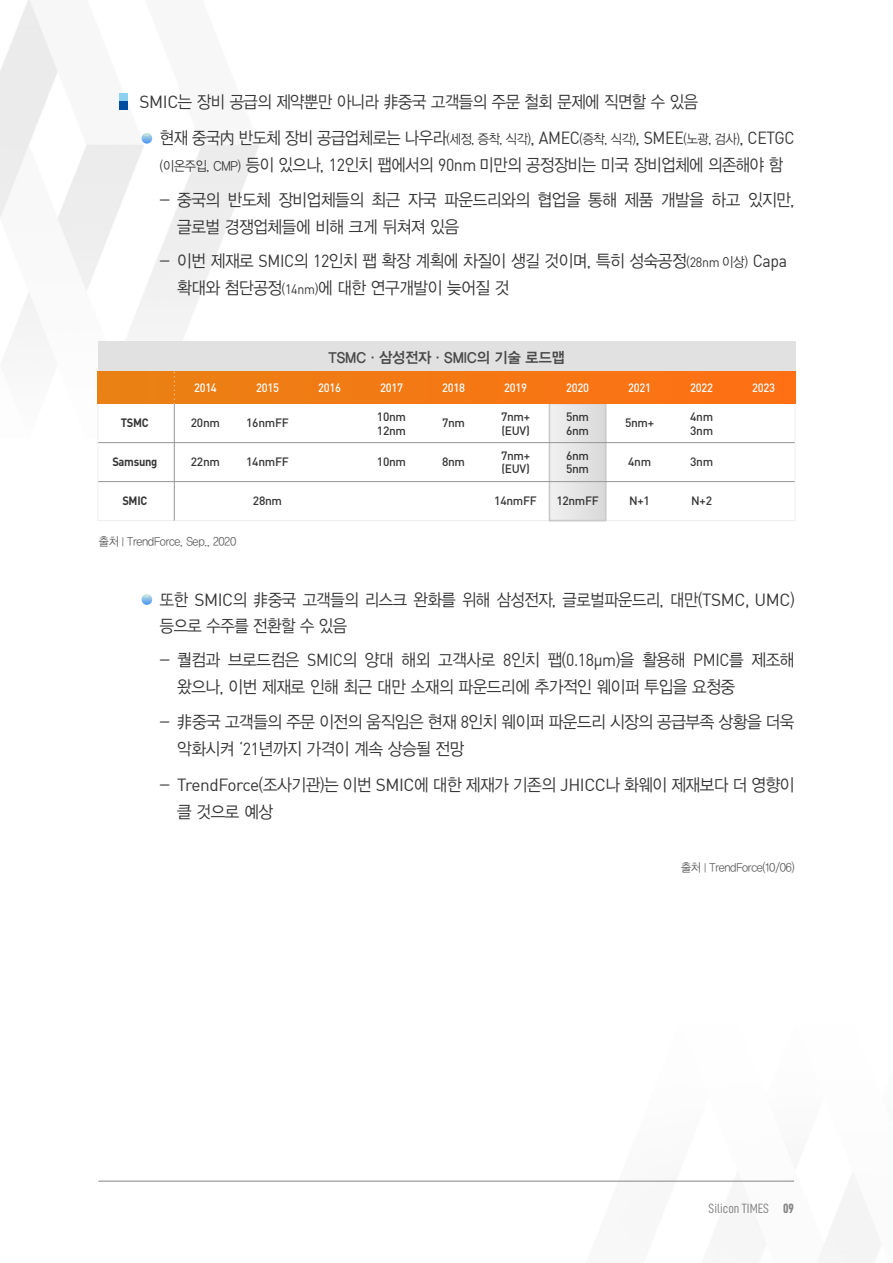
<style>
.page{position:relative;width:893px;height:1263px;background:#fff}
.page>*{position:absolute;margin:0;border:0;box-sizing:border-box;transform-origin:0 0}
.t1{font:17.25px/27px "YDVYGO Std 12";letter-spacing:-.025em;color:#363636;scale:.92 1}
.t2{font:17.25px/25.5px "YDVYGO Std 12";letter-spacing:-.025em;color:#363636;scale:.9 1}
.t3{font:17.25px/27px "YDVYGO Std 12";letter-spacing:-.025em;color:#363636;scale:.93 1}
.t4{font:15px "YDVYGO Std 14";letter-spacing:-.005em;color:#4a4a4b;scale:.95 1}
.t5{font:13.5px "YDVYGO Std 12";letter-spacing:-.025em;color:#363636;scale:.9 1}
.t6{font:13.5px "D DIN Condensed";color:#858586}
.t7{font:500 12px/13.5px "DIN";letter-spacing:-.025em;color:#363636}
.t8{font:12px "YDVYGO Std 12";letter-spacing:-.025em;color:#5e5e5f;scale:.92 1}
.t9{font:500 12px "DIN";letter-spacing:-.025em;color:#fff;scale:.93 1}
.t10{font:700 12px "DIN Pro";letter-spacing:-.025em;color:#363636;scale:.93 1}
.s1{font-family:"DIN"}
.s2{font-size:17.25px}
.s3{font-family:"DIN";font-size:17.25px}
.s4{font-size:13.5px}
.s5{font-family:"DIN";font-size:13.5px}
.s6{font-size:10.5px}
.s7{font-family:"D DIN Condensed Bold"}
</style>
<div class="page">
<img style="left:0;top:0;width:881px;height:1263px">
<hr style="left:98px;top:1181px;width:696px;height:1px;background:#858586">
<div style="left:119px;top:93px;width:9px;height:9px;background:#8cd2f0"></div>
<div style="left:119px;top:102px;width:9px;height:8px;background:#014da1"></div>
<svg style="left:142px;top:133px;width:10px;height:11px"></svg>
<svg style="left:142px;top:594px;width:10px;height:11px"></svg>
<div style="left:98px;top:370px;width:697px;height:151px;background:#fff;border:1px solid #eeeeef"></div>
<div style="left:549px;top:403px;width:57px;height:118px;background:#e5e5e6"></div>
<div style="left:549px;top:403px;width:57px;height:118px;border:2px solid #c9c9ca"></div>
<div style="left:98px;top:341px;width:697px;height:31px;background:#e1e1e1"></div>
<div style="left:98px;top:372px;width:697px;height:32px;background:#f47814"></div>
<hr style="left:98px;top:442px;width:697px;height:1px;background:#969696">
<hr style="left:98px;top:481px;width:697px;height:1px;background:#969696">
<svg style="left:174px;top:371px;width:1px;height:33px"></svg>
<hr style="left:174px;top:404px;width:1px;height:117px;background:#969696">
<p class="t2" style="left:140px;top:90px;width:622px"><span class="s1">SMIC</span>는 장비 공급의 제약뿐만 아니라 非중국 고객들의 주문 철회 문제에 직면할 수 있음</p>
<p class="t5" style="left:160px;top:133px;width:707px"><span class="s2">현재 중국內 반도체 장비 공급업체로는 나우라</span>(세정, 증착, 식각)<span class="s2">,</span> <span class="s3">AMEC</span>(증착, 식각)<span class="s2">,</span> <span class="s3">SMEE</span>(노광, 검사)<span class="s2">,</span> <span class="s3">CETGC</span></p>
<p class="t2" style="left:160px;top:153px;width:694px"><span class="s4">(이온주입, CMP)</span> 등이 있으나, <span class="s1">12</span>인치 팹에서의 <span class="s1">90nm</span> 미만의 공정장비는 미국 장비업체에 의존해야 함</p>
<p class="t3" style="left:177px;top:187px;width:665px;text-indent:-17px">- 중국의 반도체 장비업체들의 최근 자국 파운드리와의 협업을 통해 제품 개발을 하고 있지만, 글로벌 경쟁업체들에 비해 크게 뒤쳐져 있음</p>
<p class="t1" style="left:177px;top:248px;width:664px;text-indent:-17px">- 이번 제재로 <span class="s1">SMIC</span>의 <span class="s1">12</span>인치 팹 확장 계획에 차질이 생길 것이며, 특히 성숙공정<span class="s4">(</span><span class="s5">28nm</span> <span class="s4">이상)</span> <span class="s1">Capa </span>확대와 첨단공정<span class="s4">(</span><span class="s5">14nm</span><span class="s4">)</span>에 대한 연구개발이 늦어질 것</p>
<p class="t4" style="left:328px;top:349px;width:250px">TSMC·삼성전자·SMIC의 기술 로드맵</p>
<p class="t10" style="left:121px;top:412px;width:32px">TSMC</p>
<p class="t10" style="left:112px;top:451px;width:50px">Samsung</p>
<p class="t9" style="left:194px;top:380px;width:26px">2014</p>
<p class="t9" style="left:256px;top:380px;width:26px">2015</p>
<p class="t9" style="left:318px;top:380px;width:26px">2016</p>
<p class="t9" style="left:380px;top:380px;width:26px">2017</p>
<p class="t9" style="left:442px;top:380px;width:26px">2018</p>
<p class="t9" style="left:504px;top:380px;width:26px">2019</p>
<p class="t9" style="left:566px;top:380px;width:26px">2020</p>
<p class="t9" style="left:628px;top:380px;width:26px">2021</p>
<p class="t9" style="left:690px;top:380px;width:26px">2022</p>
<p class="t9" style="left:752px;top:380px;width:26px">2023</p>
<p class="t7" style="left:191px;top:415px;width:31px">20nm</p>
<p class="t7" style="left:191px;top:454px;width:31px">22nm</p>
<p class="t7" style="left:377px;top:410px;width:31px">10nm<br>12nm</p>
<p class="t7" style="left:501px;top:410px;width:31px">7nm+ (EUV)</p>
<p class="t7" style="left:501px;top:448px;width:31px">7nm+ (EUV)</p>
<p class="t7" style="left:566px;top:410px;width:25px">5nm<br>6nm</p>
<p class="t7" style="left:566px;top:448px;width:25px">6nm<br>5nm</p>
<p class="t7" style="left:690px;top:410px;width:25px">4nm<br>3nm</p>
<p class="t7" style="left:246px;top:415px;width:44px">16nmFF</p>
<p class="t7" style="left:246px;top:454px;width:44px">14nmFF</p>
<p class="t7" style="left:442px;top:415px;width:25px">7nm</p>
<p class="t7" style="left:625px;top:415px;width:31px">5nm+</p>
<p class="t7" style="left:442px;top:454px;width:25px">8nm</p>
<p class="t7" style="left:628px;top:454px;width:25px">4nm</p>
<p class="t7" style="left:690px;top:454px;width:25px">3nm</p>
<p class="t7" style="left:377px;top:454px;width:31px">10nm</p>
<p class="t10" style="left:122px;top:490px;width:28px">SMIC</p>
<p class="t7" style="left:253px;top:493px;width:31px">28nm</p>
<p class="t7" style="left:494px;top:493px;width:44px">14nmFF</p>
<p class="t7" style="left:556px;top:493px;width:44px">12nmFF</p>
<p class="t7" style="left:629px;top:493px;width:22px">N+1</p>
<p class="t7" style="left:691px;top:493px;width:22px">N+2</p>
<p class="t8" style="left:99px;top:535px;width:151px">출처<span class="s6">｜</span>TrendForce, Sep., 2020</p>
<p class="t2" style="left:160px;top:588px;width:707px">또한 <span class="s1">SMIC</span>의 非중국 고객들의 리스크 완화를 위해 삼성전자, 글로벌파운드리, 대만(<span class="s1">TSMC, UMC</span>) 등으로 수주를 전환할 수 있음</p>
<p class="t3" style="left:177px;top:647px;width:665px;text-indent:-17px">- 퀄컴과 브로드컴은 <span class="s1">SMIC</span>의 양대 해외 고객사로 <span class="s1">8</span>인치 팹(<span class="s1">0.18µm</span>)을 활용해 <span class="s1">PMIC</span>를 제조해 왔으나, 이번 제재로 인해 최근 대만 소재의 파운드리에 추가적인 웨이퍼 투입을 요청중</p>
<p class="t1" style="left:177px;top:708px;width:672px;text-indent:-17px">- 非중국 고객들의 주문 이전의 움직임은 현재 <span class="s1">8</span>인치 웨이퍼 파운드리 시장의 공급부족 상황을 더욱 악화시켜 <span class="s1">‘21</span>년까지 가격이 계속 상승될 전망</p>
<p class="t1" style="left:177px;top:771px;width:672px;text-indent:-17px">- <span class="s1">TrendForce</span>(조사기관)는 이번 <span class="s1">SMIC</span>에 대한 제재가 기존의 <span class="s1">JHICC</span>나 화웨이 제재보다 더 영향이 클 것으로 예상</p>
<p class="t8" style="left:681px;top:861px;width:125px">출처<span class="s6">｜</span>TrendForce(10/06)</p>
<p class="t6" style="left:709px;top:1201px;width:87px">Silicon TIMES <span class="s7">09</span></p>
</div>
